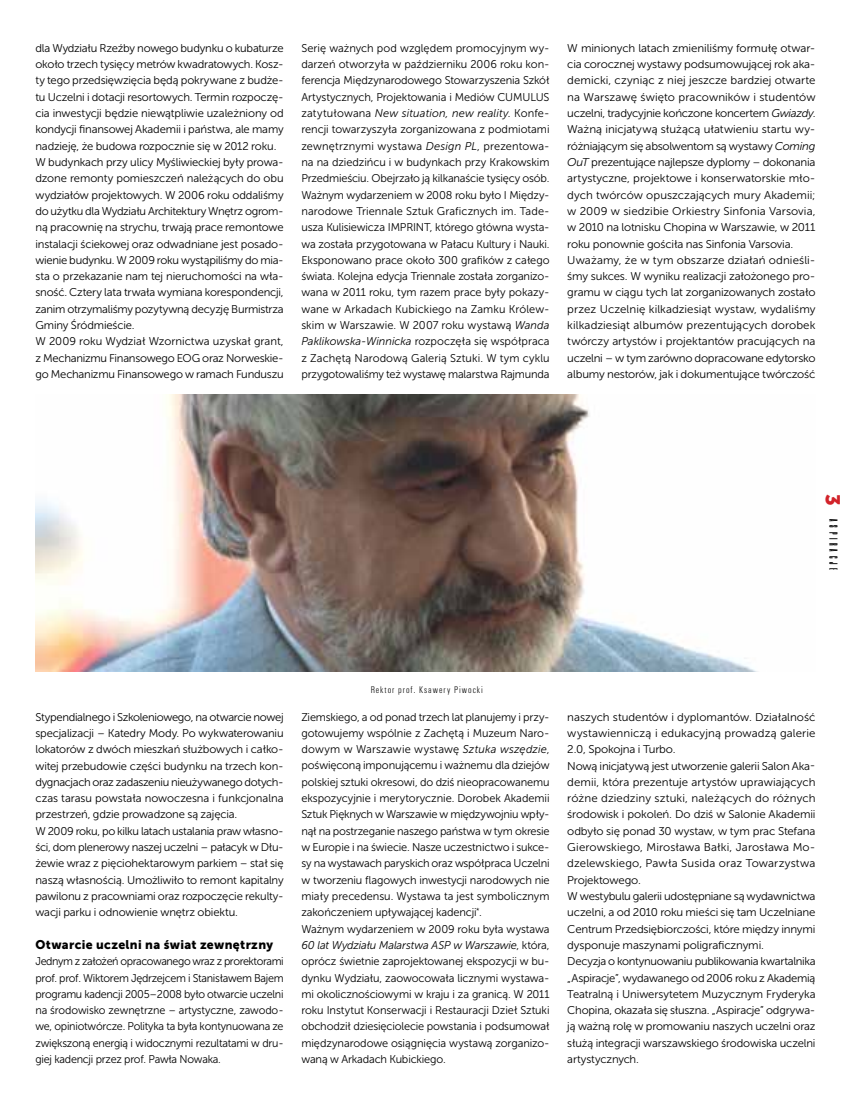
<style>
.page{position:relative;width:851px;height:1117px;background:#fff}
.page>*{position:absolute;margin:0;border:0;box-sizing:border-box;transform-origin:0 0}
.t1{font:12.5px "Museo Sans 900";letter-spacing:.03em;color:#000}
.t2{font:12.12px "Compacta Com DCE Ligh";letter-spacing:.3em;color:#000;scale:1.05 1}
.t3{font:11.25px/16.2px "Museo Sans 300";letter-spacing:-.015em;color:#000}
.t4{font:11.25px/16.2px "Museo Sans 300";letter-spacing:-.015em;color:#000;text-align:justify;scale:.96 1}
.t5{font:10px "U001 TCE Ligh Cond";letter-spacing:.1em;color:#000}
.s1{font-style:italic}
.s2{font-family:"Museo Sans 900";font-size:20px;color:#d2232a}
</style>
<div class="page">
<img style="left:35px;top:394px;width:720px;height:277px">
<p class="t3" style="left:35px;top:40px;width:250px">dla Wydziału Rzeźby nowego budynku o kubaturze około trzech tysięcy metrów kwadratowych. Kosz&shy;ty tego przedsięwzięcia będą pokrywane z budże&shy;tu Uczelni i dotacji resortowych. Termin rozpoczę&shy;cia inwestycji będzie niewątpliwie uzależniony od kondycji finansowej Akademii i państwa, ale mamy nadzieję, że budowa rozpocznie się w 2012 roku.<br>W budynkach przy ulicy Myśliwieckiej były prowa&shy;dzone remonty pomieszczeń należących do obu wydziałów projektowych. W 2006 roku oddaliśmy do użytku dla Wydziału Architektury Wnętrz ogrom&shy;ną pracownię na strychu, trwają prace remontowe instalacji ściekowej oraz odwadniane jest posado&shy;wienie budynku. W 2009 roku wystąpiliśmy do mia&shy;sta o przekazanie nam tej nieruchomości na wła&shy;sność. Cztery lata trwała wymiana korespondencji, zanim otrzymaliśmy pozytywną decyzję Burmistrza Gminy Śródmieście.<br>W 2009 roku Wydział Wzornictwa uzyskał grant, z Mechanizmu Finansowego EOG oraz Norweskie&shy;go Mechanizmu Finansowego w ramach Funduszu</p>
<p class="t3" style="left:301px;top:40px;width:250px;text-align:justify">Serię ważnych pod względem promocyjnym wy&shy;darzeń otworzyła w październiku 2006 roku kon&shy;ferencja Międzynarodowego Stowarzyszenia Szkół Artystycznych, Projektowania i Mediów CUMULUS zatytułowana <span class="s1">New situation, new reality</span>. Konfe&shy;rencji towarzyszyła zorganizowana z podmiotami zewnętrznymi wystawa <span class="s1">Design PL</span>, prezentowa&shy;na na dziedzińcu i w budynkach przy Krakowskim Przedmieściu. Obejrzało ją kilkanaście tysięcy osób.<br>Ważnym wydarzeniem w 2008 roku było I Między&shy;narodowe Triennale Sztuk Graficznych im. Tade&shy;usza Kulisiewicza IMPRINT, którego główna wysta&shy;wa została przygotowana w Pałacu Kultury i Nauki.<br>Eksponowano prace około 300 grafików z całego świata. Kolejna edycja Triennale została zorganizo&shy;wana w 2011 roku, tym razem prace były pokazy&shy;wane w Arkadach Kubickiego na Zamku Królew&shy;skim w Warszawie. W 2007 roku wystawą <span class="s1">Wanda Paklikowska-Winnicka</span> rozpoczęła się współpraca z Zachętą Narodową Galerią Sztuki. W tym cyklu przygotowaliśmy też wystawę malarstwa Rajmunda</p>
<p class="t3" style="left:567px;top:40px;width:250px">W minionych latach zmieniliśmy formułę otwar&shy;cia corocznej wystawy podsumowującej rok aka&shy;demicki, czyniąc z niej jeszcze bardziej otwarte na Warszawę święto pracowników i studentów uczelni, tradycyjnie kończone koncertem <span class="s1">Gwiazdy</span>.<br>Ważną inicjatywą służącą ułatwieniu startu wy&shy;różniającym się absolwentom są wystawy <span class="s1">Coming OuT</span> prezentujące najlepsze dyplomy – dokonania artystyczne, projektowe i konserwatorskie mło&shy;dych twórców opuszczających mury Akademii; w 2009 w siedzibie Orkiestry Sinfonia Varsovia, w 2010 na lotnisku Chopina w Warszawie, w 2011 roku ponownie gościła nas Sinfonia Varsovia.<br>Uważamy, że w tym obszarze działań odnieśli&shy;śmy sukces. W wyniku realizacji założonego pro&shy;gramu w ciągu tych lat zorganizowanych zostało przez Uczelnię kilkadziesiąt wystaw, wydaliśmy kilkadziesiąt albumów prezentujących dorobek twórczy artystów i projektantów pracujących na uczelni – w tym zarówno dopracowane edytorsko albumy nestorów, jak i dokumentujące twórczość</p>
<p class="t2" style="left:839px;top:493px;width:74px;rotate:90deg"><span class="s2">3</span> Aspiracje</p>
<p class="t3" style="left:35px;top:708px;width:250px">Stypendialnego i Szkoleniowego, na otwarcie nowej specjalizacji – Katedry Mody. Po wykwaterowaniu lokatorów z dwóch mieszkań służbowych i całko&shy;witej przebudowie części budynku na trzech kon&shy;dygnacjach oraz zadaszeniu nieużywanego dotych&shy;czas tarasu powstała nowoczesna i funkcjonalna przestrzeń, gdzie prowadzone są zajęcia.<br>W 2009 roku, po kilku latach ustalania praw własno&shy;ści, dom plenerowy naszej uczelni – pałacyk w Dłu&shy;żewie wraz z pięciohektarowym parkiem – stał się naszą własnością. Umożliwiło to remont kapitalny pawilonu z pracowniami oraz rozpoczęcie rekulty&shy;wacji parku i odnowienie wnętrz obiektu.</p>
<p class="t1" style="left:35px;top:937px;width:239px">Otwarcie uczelni na świat zewnętrzny</p>
<p class="t4" style="left:35px;top:953px;width:260px">Jednym z założeń opracowanego wraz z prorektorami prof. prof. Wiktorem Jędrzejcem i Stanisławem Bajem programu kadencji 2005–2008 było otwarcie uczelni na środowisko zewnętrzne – artystyczne, zawodo&shy;we, opiniotwórcze. Polityka ta była kontynuowana ze zwiększoną energią i widocznymi rezultatami w dru&shy;giej kadencji przez prof. Pawła Nowaka.</p>
<p class="t5" style="left:370px;top:684px;width:114px">Rektor prof. Ksawery Piwocki</p>
<p class="t3" style="left:301px;top:708px;width:250px">Ziemskiego, a od ponad trzech lat planujemy i przy&shy;gotowujemy wspólnie z Zachętą i Muzeum Naro&shy;dowym w Warszawie wystawę <span class="s1">Sztuka wszędzie</span>, poświęconą imponującemu i ważnemu dla dziejów polskiej sztuki okresowi, do dziś nieopracowanemu ekspozycyjnie i merytorycznie. Dorobek Akademii Sztuk Pięknych w Warszawie w międzywojniu wpły&shy;nął na postrzeganie naszego państwa w tym okresie w Europie i na świecie. Nasze uczestnictwo i sukce&shy;sy na wystawach paryskich oraz współpraca Uczelni w tworzeniu flagowych inwestycji narodowych nie miały precedensu. Wystawa ta jest symbolicznym zakończeniem upływającej kadencji<sup>*</sup>.<br>Ważnym wydarzeniem w 2009 roku była wystawa <span class="s1">60 lat Wydziału Malarstwa ASP w Warszawie</span>, która, oprócz świetnie zaprojektowanej ekspozycji w bu&shy;dynku Wydziału, zaowocowała licznymi wystawa&shy;mi okolicznościowymi w kraju i za granicą. W 2011 roku Instytut Konserwacji i Restauracji Dzieł Sztuki obchodził dziesięciolecie powstania i podsumował międzynarodowe osiągnięcia wystawą zorganizo&shy;waną w Arkadach Kubickiego.</p>
<p class="t3" style="left:567px;top:708px;width:250px">naszych studentów i dyplomantów. Działalność wystawienniczą i edukacyjną prowadzą galerie 2.0, Spokojna i Turbo.<br>Nową inicjatywą jest utworzenie galerii Salon Aka&shy;demii, która prezentuje artystów uprawiających różne dziedziny sztuki, należących do różnych środowisk i pokoleń. Do dziś w Salonie Akademii odbyło się ponad 30 wystaw, w tym prac Stefana Gierowskiego, Mirosława Bałki, Jarosława Mo&shy;dzelewskiego, Pawła Susida oraz Towarzystwa Projektowego.<br>W westybulu galerii udostępniane są wydawnictwa uczelni, a od 2010 roku mieści się tam Uczelniane Centrum Przedsiębiorczości, które między innymi dysponuje maszynami poligraficznymi.<br>Decyzja o kontynuowaniu publikowania kwartalnika „Aspiracje”, wydawanego od 2006 roku z Akademią Teatralną i Uniwersytetem Muzycznym Fryderyka Chopina, okazała się słuszna. „Aspiracje” odgrywa&shy;ją ważną rolę w promowaniu naszych uczelni oraz służą integracji warszawskiego środowiska uczelni artystycznych.</p>
</div>
